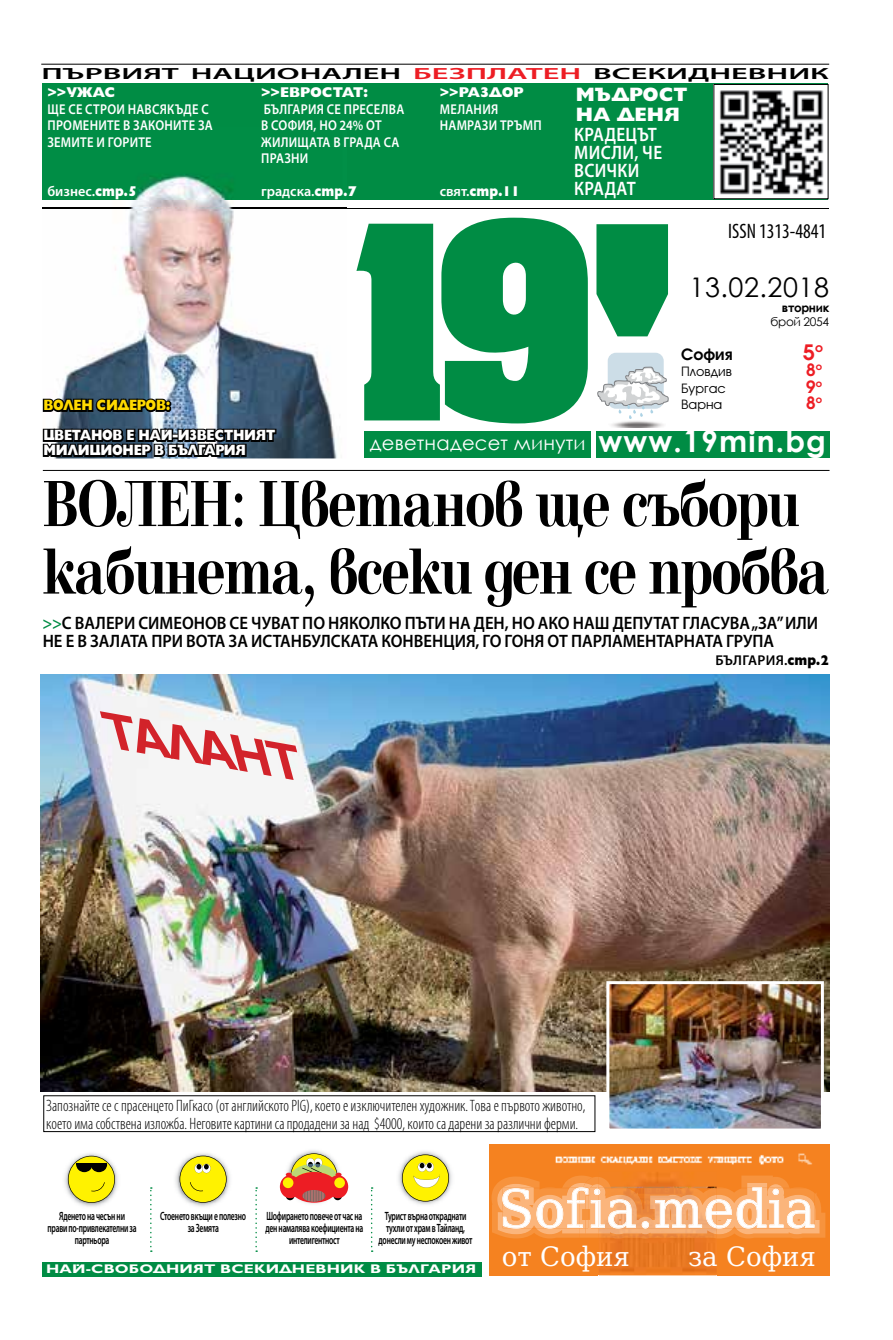
<style>
.page{position:relative;width:893px;height:1340px;background:#fff}
.page>*{position:absolute;margin:0;border:0;box-sizing:border-box;transform-origin:0 0}
.t1{font:700 67.5px/67.5px "Elfin CYR";letter-spacing:-.025em;color:#000;scale:.8 1}
.t2{font:52.35px "DejaVu Serif";color:#fff}
.t3{font:italic 700 49.95px "Gilt";color:#d2232a;scale:.95 1}
.t4{font:700 29.85px "Century Gothic";letter-spacing:.04em;color:#fff}
.t5{font:27px "Century Gothic";letter-spacing:.02em;color:#000}
.t6{font:26.85px "DejaVu Serif";color:#fff}
.t7{font:700 22.35px "Avanti CYR";color:#ed1d24}
.t8{font:condensed 21px "Myriad Pro";color:#000;scale:.95 1}
.t9{font:600 19.5px/18px "Myriad Pro";letter-spacing:.02em;color:#fff;scale:.88 1}
.t10{font:19.5px "Century Gothic";letter-spacing:.01em;color:#fff}
.t11{font:800 19.5px/19.5px "Gilt";color:#fff}
.t12{font:600 18px/18px "Myriad Pro";color:#000;scale:.93 1}
.t13{font:700 17.85px "Avanti CYR";color:#ed1d24}
.t14{font:300 condensed 16.5px/18px "Myriad Pro";color:#000;scale:.95 1}
.t15{font:700 16.35px "Avanti CYR";color:#000}
.t16{font:600 16.2px "Myriad Pro";color:#000;scale:2 1}
.t17{font:800 15px/15px "Gilt";letter-spacing:-.02em;color:#fff;scale:.86 1}
.t18{font:800 15px "Gilt";letter-spacing:-.02em;color:#ffda00;scale:.86 1}
.t19{font:600 14.25px/16.5px "Myriad Pro";letter-spacing:.02em;color:#fff;scale:.88 1}
.t20{font:800 14.25px "Gilt";color:#fff}
.t21{font:600 14.25px "Myriad Pro";letter-spacing:.02em;color:#000}
.t22{font:600 14.25px "Myriad Pro";color:#fff}
.t23{font:600 14.25px "Myriad Pro";letter-spacing:.02em;color:#fff}
.t24{font:800 14.25px "Gilt";color:#fff;scale:.89 1}
.t25{font:13.35px "Avanti CYR";color:#000}
.t26{font:700 12.6px "Gilt";letter-spacing:.01em;color:#fff;scale:1.26 1}
.t27{font:600 12px/12px "Myriad Pro";letter-spacing:-.03em;color:#000;text-align:center;scale:.63 1}
.t28{font:12px "Century Gothic";letter-spacing:-.03em;color:#000}
.t29{font:700 12px "Century Gothic";letter-spacing:-.03em;color:#000}
.s1{color:#ed1d24}
.s2{font-family:"Gilt";font-weight:800}
.s3{font-family:"Myriad Pro";font-weight:600}
.s4{color:#008c44}
</style>
<div class="page">
<svg style="left:596px;top:224px;width:72px;height:112px;background:#1e995a"></svg>
<div style="left:364px;top:431px;width:465px;height:27px;background:#008c44"></div>
<div style="left:591px;top:426px;width:5px;height:34px;background:#fff"></div>
<hr style="left:43px;top:208px;width:786px;height:1px;background:#000">
<svg style="left:356px;top:218px;width:232px;height:205px"></svg>
<hr style="left:43px;top:470px;width:786px;height:1px;background:#000">
<hr style="left:41px;top:64px;width:788px;height:1px;background:#000">
<div style="left:43px;top:83px;width:785px;height:117px;background:#008c44"></div>
<div style="left:714px;top:84px;width:114px;height:115px;background:#fff"></div>
<img style="left:719px;top:90px;width:105px;height:105px">
<div style="left:608px;top:353px;width:56px;height:56px;background:#ccdde7;border-radius:8px"></div>
<img style="left:611px;top:421px;width:53px;height:6px">
<svg style="left:597px;top:367px;width:71px;height:52px"></svg>
<img style="left:43px;top:174px;width:304px;height:284px">
<img style="left:43px;top:208px;width:304px;height:1px">
<svg style="left:42px;top:393px;width:126px;height:22px;background:#333d45"></svg>
<div style="left:165px;top:405px;width:6px;height:7px;border:3px solid #000;border-radius:50%"></div>
<div style="left:165px;top:400px;width:6px;height:7px;border:3px solid #000;border-radius:50%"></div>
<svg style="left:42px;top:423px;width:236px;height:36px;background:#272f37"></svg>
<img style="left:64px;top:1153px;width:54px;height:54px">
<svg style="left:68px;top:1155px;width:47px;height:47px;background:#d5cd32"></svg>
<hr style="left:76px;top:1163px;width:31px;height:1px;background:#000">
<img style="left:398px;top:1151px;width:54px;height:54px">
<svg style="left:402px;top:1154px;width:47px;height:47px"></svg>
<img style="left:284px;top:1150px;width:59px;height:54px">
<svg style="left:290px;top:1171px;width:48px;height:31px"></svg>
<div style="left:328px;top:1175px;width:20px;height:23px;background:#ed1d24;border-radius:50%"></div>
<svg style="left:280px;top:1175px;width:20px;height:23px"></svg>
<div style="left:283px;top:1177px;width:10px;height:11px;background:#fff200;border-radius:50%"></div>
<div style="left:334px;top:1177px;width:11px;height:11px;background:#fff200;border-radius:50%"></div>
<svg style="left:286px;top:1153px;width:56px;height:48px"></svg>
<img style="left:175px;top:1153px;width:55px;height:54px">
<svg style="left:180px;top:1155px;width:47px;height:47px;background:#e8df39"></svg>
<div style="left:42px;top:1261px;width:440px;height:14px;background:#008c44"></div>
<div style="left:489px;top:1143px;width:340px;height:132px;background:#f58220"></div>
<img style="left:555px;top:1153px;width:258px;height:12px">
<img style="left:599px;top:1173px;width:118px;height:103px">
<svg style="left:491px;top:1175px;width:334px;height:63px"></svg>
<svg style="left:150px;top:1187px;width:2px;height:64px"></svg>
<svg style="left:255px;top:1187px;width:2px;height:64px"></svg>
<svg style="left:371px;top:1187px;width:2px;height:64px"></svg>
<img style="left:41px;top:674px;width:788px;height:417px">
<img style="left:610px;top:985px;width:210px;height:142px">
<div style="left:606px;top:981px;width:218px;height:150px;border:3px solid #fff"></div>
<h3 class="t16" style="left:42px;top:63px;width:395px">ПЪРВИЯТ НАЦИОНАЛЕН <span class="s1">БЕЗПЛАТЕН</span> ВСЕКИДНЕВНИК</h3>
<p class="t20" style="left:47px;top:84px;width:69px">&gt;&gt;УЖАС</p>
<p class="t19" style="left:48px;top:100px;width:189px">ЩЕ СЕ СТРОИ НАВСЯКЪДЕ С<br>ПРОМЕНИТЕ В ЗАКОНИТЕ ЗА<br>ЗЕМИТЕ И ГОРИТЕ</p>
<p class="t23" style="left:47px;top:182px;width:91px">бизнес.<span class="s2">стр.5</span></p>
<p class="t20" style="left:261px;top:84px;width:109px">&gt;&gt;ЕВРОСТАТ:</p>
<p class="t19" style="left:261px;top:100px;width:164px">БЪЛГАРИЯ СЕ ПРЕСЕЛВА<br>В СОФИЯ, НО 24% ОТ<br>ЖИЛИЩАТА В ГРАДА СА<br>ПРАЗНИ</p>
<p class="t22" style="left:261px;top:182px;width:97px">градска.<span class="s2">стр.7</span></p>
<p class="t20" style="left:440px;top:84px;width:85px">&gt;&gt;РАЗДОР</p>
<p class="t19" style="left:440px;top:100px;width:117px">МЕЛАНИЯ<br>НАМРАЗИ ТРЪМП</p>
<p class="t24" style="left:440px;top:183px;width:92px"><span class="s3">свят.</span>стр.11</p>
<h3 class="t11" style="left:576px;top:85px;width:113px">МЪДРОСТ<br>НА ДЕНЯ</h3>
<h3 class="t9" style="left:574px;top:125px;width:101px">КРАДЕЦЪТ<br>МИСЛИ, ЧЕ<br>ВСИЧКИ<br>КРАДАТ</h3>
<h3 class="t8" style="left:728px;top:218px;width:104px">ISSN 1313-4841</h3>
<p class="t18" style="left:43px;top:397px;width:149px">ВОЛЕН СИДЕРОВ:</p>
<p class="t17" style="left:43px;top:428px;width:271px">ЦВЕТАНОВ Е НАЙ-ИЗВЕСТНИЯТ<br>МИЛИЦИОНЕР В БЪЛГАРИЯ</p>
<h3 class="t10" style="left:370px;top:429px;width:217px">деветнадесет минути</h3>
<h3 class="t5" style="left:690px;top:268px;width:141px">13.02.2018</h3>
<p class="t29" style="left:782px;top:298px;width:49px">вторник</p>
<p class="t28" style="left:771px;top:313px;width:60px">брой 2054</p>
<h3 class="t15" style="left:681px;top:344px;width:53px">София</h3>
<h3 class="t7" style="left:803px;top:338px;width:21px">5<sup>о</sup></h3>
<p class="t25" style="left:681px;top:364px;width:52px">Пловдив</p>
<h3 class="t13" style="left:806px;top:359px;width:17px">8<sup>о</sup></h3>
<p class="t25" style="left:681px;top:380px;width:46px">Бургас</p>
<h3 class="t13" style="left:806px;top:375px;width:17px">9<sup>о</sup></h3>
<p class="t25" style="left:681px;top:397px;width:43px">Варна</p>
<h3 class="t13" style="left:806px;top:392px;width:17px">8<sup>о</sup></h3>
<h3 class="t4" style="left:598px;top:419px;width:229px">www.19min.bg</h3>
<h1 class="t1" style="left:43px;top:471px;width:985px">ВОЛЕН: Цветанов ще събори кабинета, всеки ден се пробва</h1>
<h3 class="t12" style="left:43px;top:613px;width:836px"><span class="s4">&gt;&gt;</span>С ВАЛЕРИ СИМЕОНОВ СЕ ЧУВАТ ПО НЯКОЛКО ПЪТИ НА ДЕН, НО АКО НАШ ДЕПУТАТ ГЛАСУВА „ЗА” ИЛИ<br>НЕ Е В ЗАЛАТА ПРИ ВОТА ЗА ИСТАНБУЛСКАТА КОНВЕНЦИЯ, ГО ГОНЯ ОТ ПАРЛАМЕНТАРНАТА ГРУПА</h3>
<h3 class="t3" style="left:116px;top:703px;width:213px;rotate:10deg">ТАЛАНТ</h3>
<h3 class="t14" style="left:46px;top:1096px;width:569px">Запознайте се с прасенцето ПиГкасо (от английското PIG), което е изключителен художник. Tова е първото животно, което има собствена изложба. Неговите картини са продадени за над $4000, които са дарени за различни ферми.</h3>
<p class="t21" style="left:715px;top:651px;width:115px">БЪЛГАРИЯ.<span class="s2">стр.2</span></p>
<p class="t27" style="left:48px;top:1209px;width:143px">Яденето на чесън ни<br>прави по-привлекателни за партньора</p>
<p class="t27" style="left:160px;top:1209px;width:138px">Стоенето вкъщи е полезно за Земята</p>
<p class="t27" style="left:266px;top:1209px;width:157px">Шофирането повече от час на ден намалява коефициента на интелигентност</p>
<p class="t27" style="left:379px;top:1209px;width:151px">Турист върна откраднати тухли от храм в Тайланд, донесли му неспокоен живот</p>
<p class="t26" style="left:46px;top:1261px;width:343px">НАЙ-СВОБОДНИЯТ ВСЕКИДНЕВНИК В БЪЛГАРИЯ</p>
<h2 class="t2" style="left:498px;top:1169px;width:319px">Sof .med a</h2>
<h2 class="t2" style="left:589px;top:1169px;width:49px">ia</h2>
<h2 class="t2" style="left:768px;top:1169px;width:18px">i</h2>
<h3 class="t6" style="left:502px;top:1235px;width:130px">от София</h3>
<h3 class="t6" style="left:688px;top:1235px;width:129px">за София</h3>
</div>
